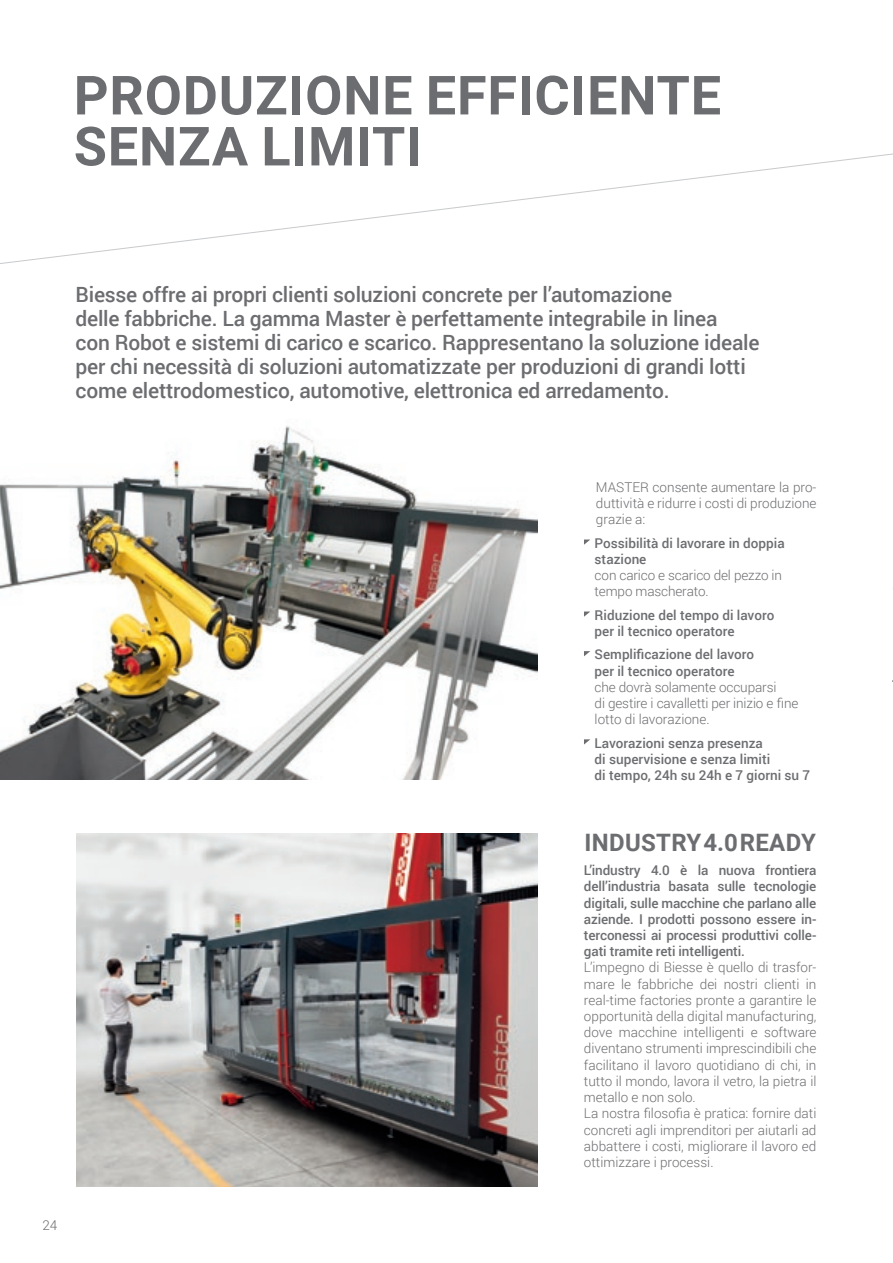
<style>
.page{position:relative;width:893px;height:1263px;background:#fff}
.page>*{position:absolute;margin:0;border:0;box-sizing:border-box;transform-origin:0 0}
.t1{font:700 54px/51px "Roboto";letter-spacing:.015em;color:#6c6d70}
.t2{font:700 24px "Roboto";letter-spacing:.015em;color:#6c6d70}
.t3{font:500 21px "Roboto";letter-spacing:-.01em;color:#6c6d70}
.t4{font:300 13.5px/16.2px "Roboto";color:#6c6d70;text-align:justify}
.t5{font:500 13.5px/16.2px "Roboto";color:#6c6d70}
.s1{font-weight:500}
</style>
<div class="page">
<svg style="left:0;top:153px;width:893px;height:111px"></svg>
<img style="left:0;top:426px;width:538px;height:354px">
<img style="left:77px;top:833px;width:461px;height:353px">
<svg style="left:584px;top:539px;width:6px;height:6px"></svg>
<svg style="left:584px;top:611px;width:6px;height:6px"></svg>
<svg style="left:584px;top:651px;width:6px;height:5px"></svg>
<svg style="left:584px;top:739px;width:6px;height:5px"></svg>
<p class="t1" style="left:74px;top:68px;width:649px">PRODUZIONE EFFICIENTE<br>SENZA LIMITI</p>
<p class="t3" style="left:76px;top:280px;width:598px">Biesse offre ai propri clienti soluzioni concrete per l’automazione</p>
<p class="t3" style="left:76px;top:304px;width:643px">delle fabbriche. La gamma Master è perfettamente integrabile in linea</p>
<p class="t3" style="left:76px;top:328px;width:685px">con Robot e sistemi di carico e scarico. Rappresentano la soluzione ideale</p>
<p class="t3" style="left:76px;top:352px;width:672px">per chi necessità di soluzioni automatizzate per produzioni di grandi lotti</p>
<p class="t3" style="left:76px;top:376px;width:596px">come elettrodomestico, automotive, elettronica ed arredamento.</p>
<p class="t4" style="left:42px;top:1216px;width:16px">24</p>
<p class="t4" style="left:596px;top:479px;width:222px">MASTER consente aumentare la pro&shy;duttività e ridurre i costi di produzione grazie a:</p>
<p class="t4" style="left:595px;top:534px;width:192px;text-align:left"><span class="s1">Possibilità di lavorare in doppia stazione<br></span>con carico e scarico del pezzo in tempo mascherato.</p>
<p class="t5" style="left:595px;top:606px;width:181px">Riduzione del tempo di lavoro per il tecnico operatore</p>
<p class="t4" style="left:595px;top:646px;width:205px;text-align:left"><span class="s1">Semplificazione del lavoro<br>per il tecnico operatore<br></span>che dovrà solamente occuparsi<br>di gestire i cavalletti per inizio e fine lotto di lavorazione.</p>
<p class="t5" style="left:595px;top:734px;width:217px">Lavorazioni senza presenza<br>di supervisione e senza limiti<br>di tempo, 24h su 24h e 7 giorni su 7</p>
<p class="t2" style="left:584px;top:825px;width:233px">INDUSTRY 4.0 READY</p>
<p class="t5" style="left:584px;top:862px;width:234px;text-align:justify">L’industry 4.0 è la nuova frontiera dell’industria basata sulle tecnologie digitali, sulle macchine che parlano alle aziende. I prodotti possono essere in&shy;terconessi ai processi produttivi colle&shy;gati tramite reti intelligenti.</p>
<p class="t4" style="left:584px;top:959px;width:234px">L’impegno di Biesse è quello di trasfor&shy;mare le fabbriche dei nostri clienti in real-time factories pronte a garantire le opportunità della digital manufacturing, dove macchine intelligenti e software diventano strumenti imprescindibili che facilitano il lavoro quotidiano di chi, in tutto il mondo, lavora il vetro, la pietra il metallo e non solo.</p>
<p class="t4" style="left:584px;top:1105px;width:234px">La nostra filosofia è pratica: fornire dati concreti agli imprenditori per aiutarli ad abbattere i costi, migliorare il lavoro ed ottimizzare i processi.</p>
</div>
